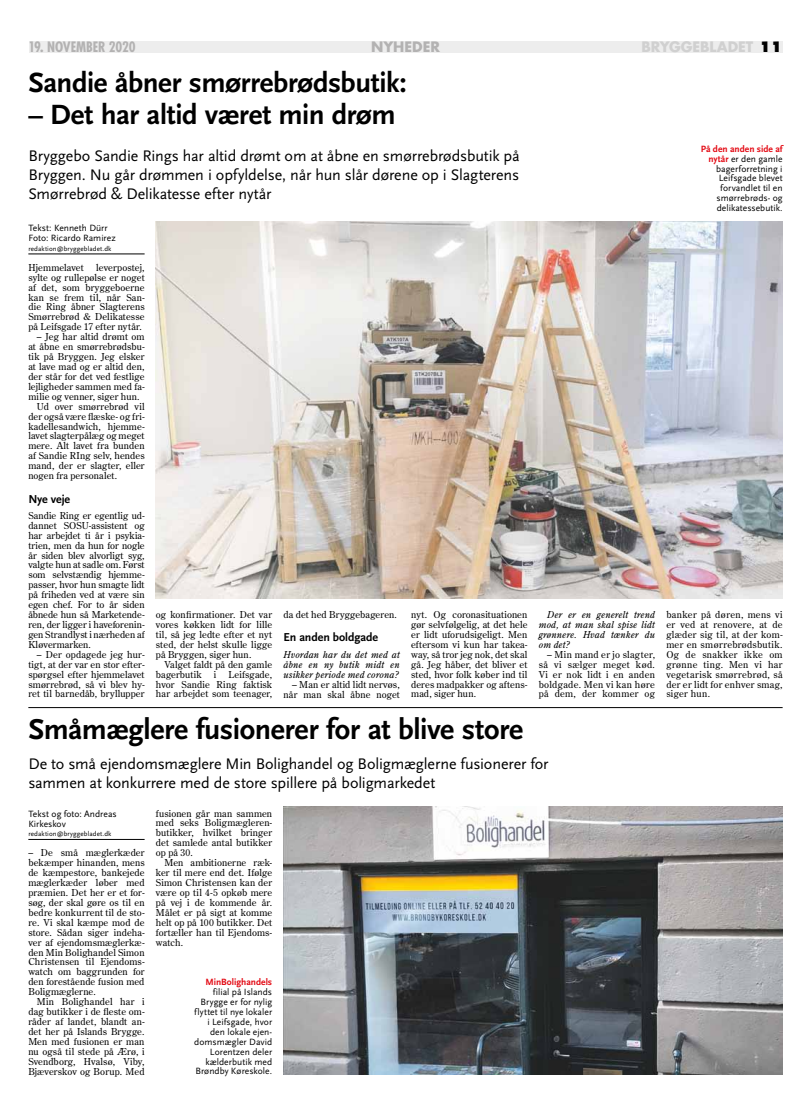
<style>
.page{position:relative;width:811px;height:1120px;background:#fff}
.page>*{position:absolute;margin:0;border:0;box-sizing:border-box;transform-origin:0 0}
.t1{font:700 30px "Scala Sans";letter-spacing:-.01em;color:#000}
.t2{font:700 29.1px "Scala Sans";letter-spacing:-.01em;color:#000}
.t3{font:16px/19.2px "Scala Sans";letter-spacing:-.01em;color:#000;text-align:justify}
.t4{font:700 condensed 14px "Futura";letter-spacing:-.01em;color:#b3b2b2}
.t5{font:700 14px "Futura";letter-spacing:-.005em;color:#d0d0d0}
.t6{font:700 14px "Futura";color:#b3b2b2}
.t7{font:700 12px "Scala Sans";letter-spacing:-.005em;color:#000}
.t8{font:9.5px/9.9px "Century Old Style Std";letter-spacing:.01em;color:#000;text-align:justify}
.t9{font:9.5px/9.9px "Scala Sans";letter-spacing:.005em;color:#000}
.t10{font:italic 9.5px/9.9px "Century Old Style Std";letter-spacing:.01em;color:#000;text-align:justify}
.t11{font:700 9.5px "Scala Sans";letter-spacing:-.005em;color:#e30a14}
.t12{font:7px "Scala Sans";letter-spacing:.015em;color:#000}
.s1{font-weight:800;color:#000}
.s2{font-weight:700;color:#e30a14}
</style>
<div class="page">
<div style="left:29px;top:41px;width:753px;height:11px;background:#ededed"></div>
<hr style="left:28px;top:254px;width:117px;height:1px;background:#000">
<img style="left:156px;top:221px;width:626px;height:377px">
<hr style="left:28px;top:839px;width:117px;height:1px;background:#000">
<img style="left:283px;top:806px;width:499px;height:268px">
<hr style="left:28px;top:707px;width:754px;height:1px;background:#000">
<h3 class="t4" style="left:28px;top:38px;width:109px">19. NOVEMBER 2020</h3>
<h3 class="t6" style="left:371px;top:38px;width:70px">NYHEDER</h3>
<h3 class="t5" style="left:641px;top:38px;width:143px">BRYGGEBLADET <span class="s1">11</span></h3>
<h2 class="t2" style="left:28px;top:67px;width:380px">Sandie åbner smørrebrødsbutik:</h2>
<h2 class="t2" style="left:28px;top:99px;width:369px">– Det har altid været min drøm</h2>
<h3 class="t3" style="left:28px;top:146px;width:493px">Bryggebo Sandie Rings har altid drømt om at åbne en smørrebrødsbutik på Bryggen. Nu går drømmen i opfyldelse, når hun slår dørene op i Slagterens Smørrebrød &amp; Delikatesse efter nytår</h3>
<p class="t9" style="left:700px;top:144px;width:83px;text-align:right"><span class="s2">På den anden side af nytår</span> er den gamle bagerforretning i<br>Leifsgade blevet forvandlet til en smørrebrøds- og delikatessebutik.</p>
<p class="t9" style="left:28px;top:223px;width:89px">Tekst: Kenneth Dürr<br>Foto: Ricardo Ramirez</p>
<p class="t12" style="left:28px;top:245px;width:85px">redaktion@bryggebladet.dk</p>
<p class="t8" style="left:28px;top:262px;width:57px">Hjemmelavet</p>
<p class="t8" style="left:28px;top:262px;width:118px;text-indent:68px">leverpostej, sylte og rullepølse er noget af det, som bryggeboerne kan se frem til, når San&shy;die Ring åbner Slagterens Smørrebrød &amp; Delikatesse på Leifsgade 17 efter nytår.</p>
<p class="t8" style="left:37px;top:332px;width:109px">– Jeg har altid drømt om</p>
<p class="t8" style="left:28px;top:342px;width:118px">at åbne en smørrebrødsbu-</p>
<p class="t8" style="left:28px;top:351px;width:118px">tik på Bryggen. Jeg elsker</p>
<p class="t8" style="left:28px;top:361px;width:118px">at lave mad og er altid den,</p>
<p class="t8" style="left:28px;top:371px;width:118px">der står for det ved festlige</p>
<p class="t8" style="left:28px;top:381px;width:118px">lejligheder sammen med fa-</p>
<p class="t8" style="left:28px;top:391px;width:113px">milie og venner, siger hun.</p>
<p class="t8" style="left:37px;top:401px;width:109px">Ud over smørrebrød vil</p>
<p class="t8" style="left:28px;top:411px;width:118px">der også være flæske- og fri-</p>
<p class="t8" style="left:28px;top:421px;width:118px">kadellesandwich, hjemme-</p>
<p class="t8" style="left:28px;top:431px;width:118px">lavet slagterpålæg og meget</p>
<p class="t8" style="left:28px;top:441px;width:118px">mere. Alt lavet fra bunden</p>
<p class="t8" style="left:28px;top:451px;width:118px">af Sandie RIng selv, hendes</p>
<p class="t8" style="left:28px;top:461px;width:118px">mand, der er slagter, eller</p>
<p class="t8" style="left:28px;top:470px;width:90px">nogen fra personalet.</p>
<p class="t7" style="left:28px;top:492px;width:43px">Nye veje</p>
<p class="t8" style="left:28px;top:510px;width:118px">Sandie Ring er egentlig ud&shy;dannet SOSU-assistent og har arbejdet ti år i psykia&shy;trien, men da hun for nogle år siden blev alvorligt syg, valgte hun at sadle om. Først som selvstændig hjemme&shy;passer, hvor hun smagte lidt på friheden ved at være sin egen chef. For to år siden åbnede hun så Marketende&shy;ren, der ligger i haveforenin&shy;gen Strandlyst i nærheden af Kløvermarken.</p>
<p class="t8" style="left:28px;top:649px;width:118px;text-indent:9px">– Der opdagede jeg hur&shy;tigt, at der var en stor efter&shy;spørgsel efter hjemmelavet smørrebrød, så vi blev hy&shy;ret til barnedåb, bryllupper</p>
<p class="t8" style="left:156px;top:609px;width:118px">og konfirmationer. Det var vores køkken lidt for lille til, så jeg ledte efter et nyt sted, der helst skulle ligge på Bryggen, siger hun.</p>
<p class="t8" style="left:156px;top:659px;width:118px;text-indent:9px">Valget faldt på den gamle bagerbutik</p>
<p class="t8" style="left:156px;top:669px;width:118px;text-indent:73px">Leifsgade, hvor Sandie Ring faktisk har arbejdet som teenager,</p>
<p class="t8" style="left:214px;top:669px;width:4px">i</p>
<p class="t8" style="left:283px;top:609px;width:115px">da det hed Bryggebageren.</p>
<p class="t7" style="left:283px;top:631px;width:96px">En anden boldgade</p>
<p class="t10" style="left:283px;top:649px;width:118px">Hvordan har du det med at åbne en ny butik midt en usikker periode med corona?</p>
<p class="t8" style="left:283px;top:679px;width:118px;text-align:right">– Man er altid lidt nervøs, når man skal åbne noget</p>
<p class="t8" style="left:411px;top:609px;width:118px">nyt. Og coronasituationen gør selvfølgelig, at det hele er lidt uforudsigeligt. Men eftersom vi kun har takea&shy;way, så tror jeg nok, det skal gå. Jeg håber, det bliver et sted, hvor folk køber ind til deres madpakker og aftens&shy;mad, siger hun.</p>
<p class="t10" style="left:539px;top:609px;width:118px;text-indent:9px">Der er en generelt trend mod, at man skal spise lidt grønnere. Hvad tænker du om det?</p>
<p class="t8" style="left:539px;top:649px;width:118px;text-indent:9px">– Min mand er jo slagter, så vi sælger meget kød.<br>Vi er nok lidt i en anden boldgade. Men vi kan høre på dem, der kommer og</p>
<h1 class="t1" style="left:28px;top:713px;width:496px">Småmæglere fusionerer for at blive store</h1>
<h3 class="t3" style="left:28px;top:754px;width:522px">De to små ejendomsmæglere Min Bolighandel og Boligmæglerne fusionerer for sammen at konkurrere med de store spillere på boligmarkedet</h3>
<p class="t9" style="left:28px;top:809px;width:90px">Tekst og foto: Andreas<br>Kirkeskov</p>
<p class="t12" style="left:28px;top:830px;width:85px">redaktion@bryggebladet.dk</p>
<p class="t8" style="left:28px;top:848px;width:118px">– De små mæglerkæder bekæmper hinanden, mens de kæmpestore, bankejede mæglerkæder løber med præmien. Det her er et for&shy;søg, der skal gøre os til en bedre konkurrent til de sto&shy;re. Vi skal kæmpe mod de store. Sådan siger indeha&shy;ver af ejendomsmæglerkæ&shy;den Min Bolighandel Simon Christensen til Ejendoms&shy;watch om baggrunden for den forestående fusion med Boligmæglerne.</p>
<p class="t8" style="left:28px;top:996px;width:118px;text-indent:9px">Min Bolighandel har i dag butikker i de fleste om&shy;råder af landet, blandt an&shy;det her på Islands Brygge.<br>Men med fusionen er man nu også til stede på Ærø, i Svendborg, Hvalsø, Viby, Bjæverskov og Borup. Med</p>
<p class="t8" style="left:156px;top:808px;width:118px">fusionen går man sammen med seks Boligmægleren&shy;butikker, hvilket bringer det samlede antal butikker op på 30.</p>
<p class="t8" style="left:156px;top:857px;width:118px;text-indent:9px">Men ambitionerne ræk&shy;ker til mere end det. Ifølge Simon Christensen kan der være op til 4-5 opkøb mere på vej i de kommende år.<br>Målet er på sigt at komme helt op på 100 butikker. Det fortæller han til Ejendoms&shy;watch.</p>
<p class="t11" style="left:205px;top:977px;width:68px">MinBolighandels</p>
<p class="t9" style="left:194px;top:987px;width:79px;text-align:right">filial på Islands<br>Brygge er for nylig flyttet til nye lokaler i Leifsgade, hvor den lokale ejen&shy;domsmægler David<br>Lorentzen deler kælderbutik med<br>Brøndby Køreskole.</p>
<p class="t8" style="left:666px;top:609px;width:118px">banker på døren, mens vi er ved at renovere, at de glæder sig til, at der kom&shy;mer en smørrebrødsbutik.<br>Og de snakker ikke om grønne ting. Men vi har vegetarisk smørrebrød, så der er lidt for enhver smag, siger hun.</p>
</div>
